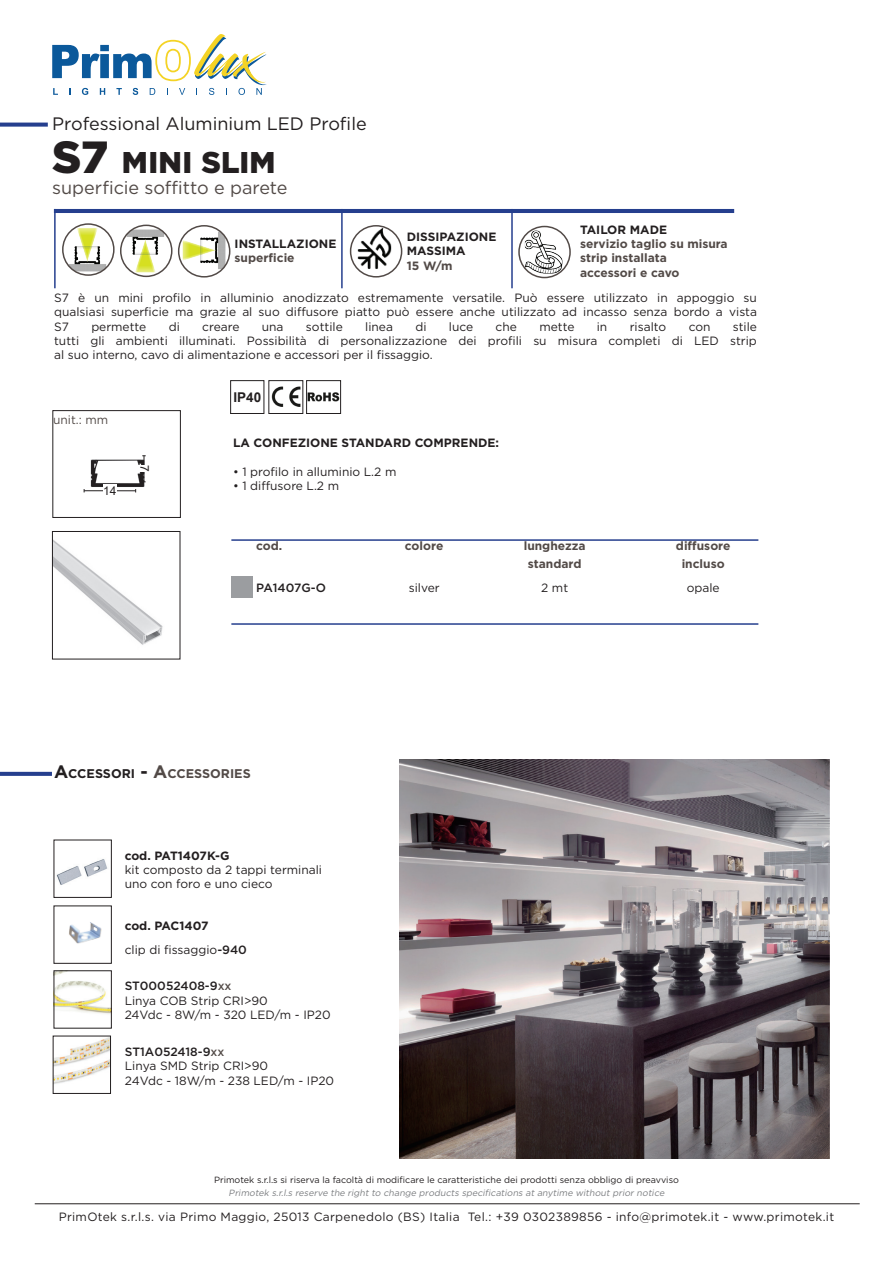
<style>
.page{position:relative;width:893px;height:1263px;background:#fff}
.page>*{position:absolute;margin:0;border:0;box-sizing:border-box;transform-origin:0 0}
.t1{font:900 30px "Gotham";letter-spacing:.01em;color:#231f20}
.t2{font:18px "Gotham";color:#231f20}
.t3{font:18px "Gotham";letter-spacing:-.005em;color:#524a47}
.t4{font:700 13.5px "Arial";color:#231f20}
.t5{font:700 12.6px "Gotham";color:#524a47}
.t6{font:12px/14.4px "Gotham";color:#231f20}
.t7{font:700 12px/14.4px "Gotham";color:#524a47}
.t8{font:12px "Gotham";letter-spacing:.025em;color:#231f20}
.t9{font:700 12px/14.4px "Gotham";color:#231f20}
.t10{font:500 12px "Gotham";color:#231f20}
.t11{font:12px "Gotham";color:#524a47}
.t12{font:12px "Arial";color:#231f20}
.t13{font:9px "Gotham";color:#231f20}
.t14{font:italic 9px "Gotham";color:#7c7e81}
.s1{font-size:45px}
.s2{font-size:18px;color:#231f20}
.s3{color:#231f20}
.s4{font-size:18px}
.s5{font-weight:700}
.s6{font-weight:500}
.s7{font-weight:500;color:#524a47}
</style>
<div class="page">
<hr style="left:35px;top:1203px;width:825px;height:1px;background:#231f20">
<svg style="left:52px;top:34px;width:215px;height:61px"></svg>
<svg style="left:0;top:123px;width:48px;height:4px"></svg>
<img style="left:271px;top:386px;width:30px;height:21px">
<div style="left:268px;top:380px;width:35px;height:34px;border:1px solid #231f20"></div>
<img style="left:308px;top:392px;width:31px;height:10px">
<div style="left:306px;top:380px;width:35px;height:34px;border:1px solid #231f20"></div>
<div style="left:230px;top:380px;width:34px;height:34px;border:1px solid #231f20"></div>
<hr style="left:54px;top:209px;width:680px;height:4px;background:#253f8e">
<hr style="left:54px;top:209px;width:2px;height:79px;background:#253f8e">
<hr style="left:341px;top:209px;width:2px;height:79px;background:#253f8e">
<hr style="left:511px;top:209px;width:2px;height:79px;background:#253f8e">
<hr style="left:231px;top:623px;width:527px;height:2px;background:#253f8e">
<hr style="left:231px;top:539px;width:527px;height:2px;background:#253f8e">
<img style="left:83px;top:459px;width:63px;height:34px">
<div style="left:53px;top:410px;width:128px;height:108px;border:1px solid #231f20"></div>
<hr style="left:84px;top:490px;width:52px;height:1px;background:#231f20">
<div style="left:103px;top:484px;width:14px;height:13px;background:#fff"></div>
<svg style="left:142px;top:455px;width:4px;height:27px"></svg>
<div style="left:138px;top:465px;width:14px;height:7px;background:#fff"></div>
<img style="left:54px;top:540px;width:109px;height:105px">
<div style="left:52px;top:531px;width:128px;height:128px;border:1px solid #231f20"></div>
<div style="left:231px;top:576px;width:22px;height:21px;background:#9b9da0"></div>
<img style="left:399px;top:759px;width:431px;height:399px">
<svg style="left:0;top:772px;width:52px;height:4px"></svg>
<img style="left:56px;top:859px;width:51px;height:26px">
<img style="left:69px;top:922px;width:33px;height:22px">
<img style="left:56px;top:972px;width:54px;height:42px">
<div style="left:54px;top:970px;width:58px;height:58px;border:1px solid #231f20"></div>
<img style="left:55px;top:1038px;width:54px;height:46px">
<img style="left:69px;top:228px;width:37px;height:45px">
<div style="left:62px;top:223px;width:53px;height:53px;border:2px solid #524a47;border-radius:50%"></div>
<img style="left:127px;top:227px;width:37px;height:45px">
<div style="left:120px;top:225px;width:52px;height:52px;border:2px solid #524a47;border-radius:50%"></div>
<img style="left:183px;top:232px;width:45px;height:37px">
<div style="left:178px;top:225px;width:52px;height:53px;border:2px solid #524a47;border-radius:50%"></div>
<img style="left:525px;top:231px;width:37px;height:43px">
<div style="left:518px;top:226px;width:53px;height:52px;border:2px solid #524a47;border-radius:50%"></div>
<img style="left:353px;top:228px;width:43px;height:43px">
<div style="left:350px;top:225px;width:52px;height:53px;border:2px solid #524a47;border-radius:50%"></div>
<h2 class="t2" style="left:52px;top:112px;width:316px">Professional Aluminium LED Profile</h2>
<h1 class="t1" style="left:52px;top:141px;width:225px"><span class="s1">S7</span> MINI SLIM</h1>
<h2 class="t3" style="left:52px;top:176px;width:237px">superficie soffitto e parete</h2>
<p class="t9" style="left:235px;top:236px;width:103px">INSTALLAZIONE</p>
<p class="t7" style="left:235px;top:251px;width:62px">superficie</p>
<p class="t9" style="left:407px;top:229px;width:91px">DISSIPAZIONE<br>MASSIMA</p>
<p class="t7" style="left:407px;top:258px;width:47px">15 W/m</p>
<p class="t9" style="left:580px;top:222px;width:88px">TAILOR MADE</p>
<p class="t7" style="left:580px;top:236px;width:149px">servizio taglio su misura strip installata<br>accessori e cavo</p>
<p class="t6" style="left:54px;top:290px;width:704px;text-align:justify">S7 è un mini profilo in alluminio anodizzato estremamente versatile. Può essere utilizzato in appoggio su qualsiasi superficie ma grazie al suo diffusore piatto può essere anche utilizzato ad incasso senza bordo a vista S7</p>
<p class="t6" style="left:54px;top:319px;width:704px;text-align:justify;text-indent:679px">stile tutti gli ambienti illuminati. Possibilità di personalizzazione dei profili su misura completi di LED strip al suo interno, cavo di alimentazione e accessori per il fissaggio.</p>
<p class="t6" style="left:91px;top:319px;width:57px">permette</p>
<p class="t6" style="left:169px;top:319px;width:13px">di</p>
<p class="t6" style="left:202px;top:319px;width:39px">creare</p>
<p class="t6" style="left:262px;top:319px;width:23px">una</p>
<p class="t6" style="left:306px;top:319px;width:38px">sottile</p>
<p class="t6" style="left:365px;top:319px;width:29px">linea</p>
<p class="t6" style="left:415px;top:319px;width:13px">di</p>
<p class="t6" style="left:449px;top:319px;width:26px">luce</p>
<p class="t6" style="left:496px;top:319px;width:23px">che</p>
<p class="t6" style="left:539px;top:319px;width:37px">mette</p>
<p class="t6" style="left:597px;top:319px;width:12px">in</p>
<p class="t6" style="left:630px;top:319px;width:38px">risalto</p>
<p class="t6" style="left:689px;top:319px;width:23px">con</p>
<p class="t11" style="left:53px;top:412px;width:57px">unit.: mm</p>
<p class="t12" style="left:103px;top:483px;width:15px">14</p>
<p class="t12" style="left:153px;top:465px;width:8px;rotate:90deg">7</p>
<p class="t4" style="left:233px;top:388px;width:29px">IP40</p>
<p class="t9" style="left:233px;top:436px;width:268px">LA CONFEZIONE STANDARD COMPRENDE:</p>
<p class="t6" style="left:233px;top:464px;width:165px">• 1 profilo in alluminio L.2 m</p>
<p class="t6" style="left:233px;top:479px;width:108px">• 1 diffusore L.2 m</p>
<p class="t7" style="left:256px;top:538px;width:28px">cod.</p>
<p class="t7" style="left:405px;top:538px;width:40px">colore</p>
<p class="t7" style="left:524px;top:538px;width:63px">lunghezza</p>
<p class="t7" style="left:676px;top:538px;width:56px">diffusore</p>
<p class="t7" style="left:528px;top:556px;width:55px">standard</p>
<p class="t7" style="left:682px;top:556px;width:45px">incluso</p>
<p class="t10" style="left:256px;top:580px;width:71px">PA1407G-O</p>
<p class="t6" style="left:409px;top:580px;width:32px">silver</p>
<p class="t6" style="left:541px;top:580px;width:29px">2 mt</p>
<p class="t6" style="left:687px;top:580px;width:34px">opale</p>
<p class="t5" style="left:54px;top:765px;width:198px"><span class="s2">A</span><span class="s3">CCESSORI</span> <span class="s2">-</span> <span class="s4">A</span>CCESSORIES</p>
<p class="t9" style="left:125px;top:848px;width:106px">cod. PAT1407K-G</p>
<p class="t6" style="left:125px;top:862px;width:199px">kit composto da 2 tappi terminali uno con foro e uno cieco</p>
<p class="t6" style="left:125px;top:913px;width:124px;line-height:24px"><span class="s5">cod. PAC1407<br></span>clip di fissaggio<span class="s6">-940</span></p>
<p class="t6" style="left:125px;top:979px;width:207px"><span class="s6">ST00052408-9</span><span class="s7">xx<br></span>Linya COB Strip CRI&gt;90<br>24Vdc - 8W/m - 320 LED/m - IP20</p>
<p class="t6" style="left:125px;top:1044px;width:211px"><span class="s6">ST1A052418-9</span><span class="s7">xx<br></span>Linya SMD Strip CRI&gt;90<br>24Vdc - 18W/m - 238 LED/m - IP20</p>
<p class="t13" style="left:214px;top:1174px;width:466px">Primotek s.r.l.s si riserva la facoltà di modificare le caratteristiche dei prodotti senza obbligo di preavviso</p>
<p class="t14" style="left:229px;top:1187px;width:439px">Primotek s.r.l.s reserve the right to change products specifications at anytime without prior notice</p>
<p class="t8" style="left:59px;top:1209px;width:777px">PrimOtek s.r.l.s. via Primo Maggio, 25013 Carpenedolo (BS) Italia Tel.: +39 0302389856 - info@primotek.it - www.primotek.it</p>
</div>
